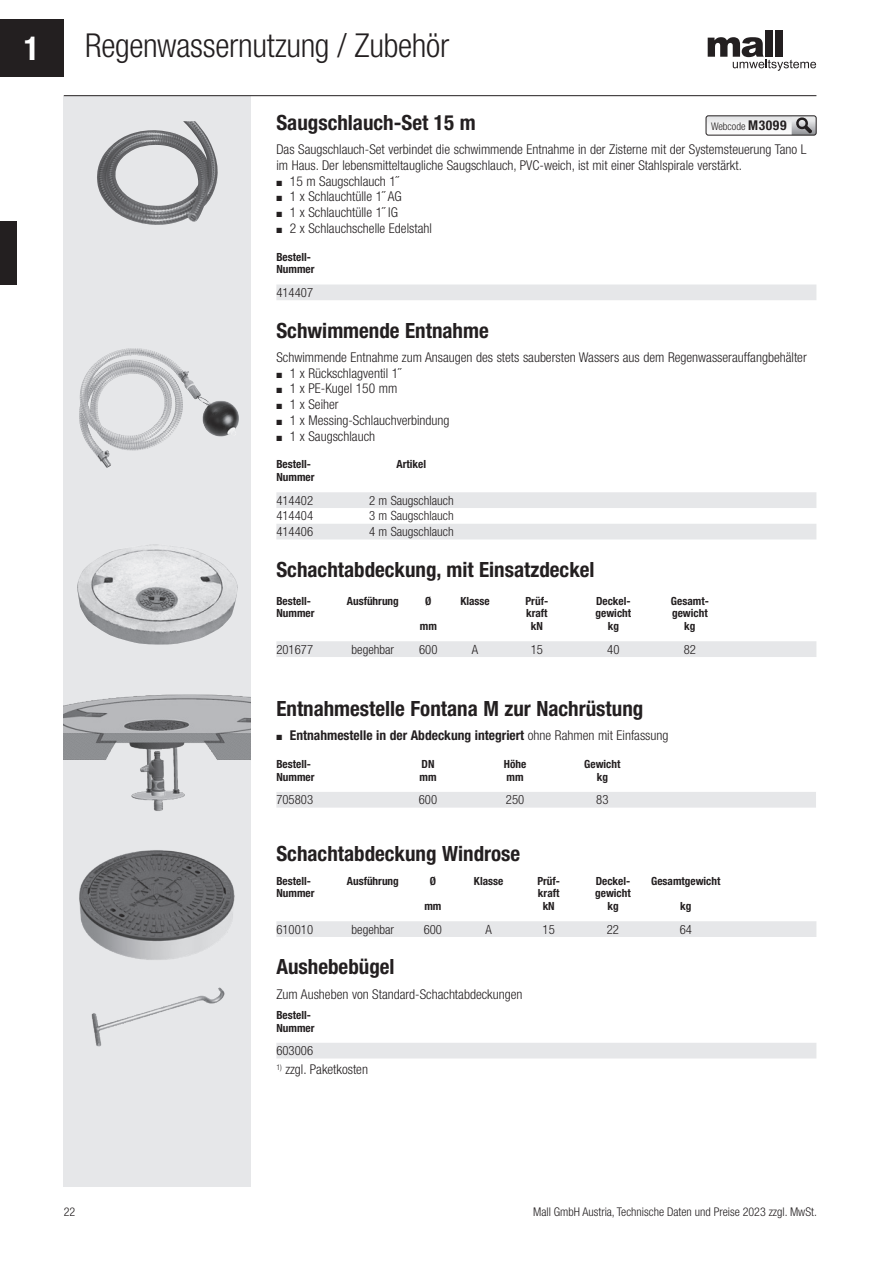
<style>
.page{position:relative;width:893px;height:1263px;background:#fff}
.page>*{position:absolute;margin:0;border:0;box-sizing:border-box;transform-origin:0 0}
.t1{font:300 condensed 33px "Helvetica Neue LT Pro";letter-spacing:-.01em;color:#231f20}
.t2{font:700 condensed 33px "Helvetica Neue LT Pro";color:#fff}
.t3{font:700 condensed 21px "Helvetica Neue LT Pro";color:#231f20}
.t4{font:300 condensed 13.5px/15.8px "Helvetica Neue LT Pro";color:#231f20}
.t5{font:700 condensed 13.5px "Helvetica Neue LT Pro";color:#231f20}
.t6{font:300 condensed 12.75px "Helvetica Neue LT Pro";color:#231f20}
.t7{font:300 condensed 12px "Helvetica Neue LT Pro";color:#231f20}
.t8{font:700 condensed 11.25px/12.8px "Helvetica Neue LT Pro";color:#231f20}
.t9{font:300 condensed 10.5px "Helvetica Neue LT Pro";color:#231f20}
.s1{font-weight:700;font-size:13.5px}
.s2{font-weight:300}
</style>
<div class="page">
<div style="left:64px;top:96px;width:187px;height:1090px;background:#e6e7e9"></div>
<div style="left:0;top:19px;width:64px;height:58px;background:#231f20"></div>
<div style="left:0;top:221px;width:17px;height:64px;background:#231f20"></div>
<div style="left:765px;top:30px;width:8px;height:27px;background:#231f20"></div>
<div style="left:776px;top:30px;width:7px;height:27px;background:#231f20"></div>
<svg style="left:708px;top:37px;width:108px;height:34px"></svg>
<hr style="left:64px;top:95px;width:752px;height:1px;background:#231f20">
<svg style="left:706px;top:116px;width:110px;height:19px"></svg>
<div style="left:706px;top:116px;width:110px;height:19px;border:1px solid #231f20;border-radius:2px"></div>
<div style="left:276px;top:284px;width:540px;height:16px;background:#e6e7e9"></div>
<svg style="left:276px;top:492px;width:540px;height:47px"></svg>
<div style="left:276px;top:641px;width:540px;height:16px;background:#e6e7e9"></div>
<div style="left:276px;top:792px;width:540px;height:16px;background:#e6e7e9"></div>
<div style="left:276px;top:921px;width:540px;height:16px;background:#e6e7e9"></div>
<div style="left:276px;top:1043px;width:540px;height:15px;background:#e6e7e9"></div>
<img style="left:91px;top:987px;width:134px;height:60px">
<img style="left:77px;top:544px;width:161px;height:101px">
<img style="left:97px;top:121px;width:121px;height:104px">
<img style="left:79px;top:349px;width:104px;height:119px">
<img style="left:79px;top:850px;width:156px;height:110px">
<img style="left:64px;top:694px;width:186px;height:117px">
<h1 class="t2" style="left:24px;top:28px;width:17px">1</h1>
<h1 class="t1" style="left:85px;top:26px;width:366px">Regenwassernutzung / Zubehör</h1>
<h2 class="t3" style="left:276px;top:110px;width:201px">Saugschlauch-Set 15 m</h2>
<p class="t9" style="left:711px;top:120px;width:77px">Webcode <span class="s1">M3099</span></p>
<p class="t4" style="left:276px;top:141px;width:532px">Das Saugschlauch-Set verbindet die schwimmende Entnahme in der Zisterne mit der Systemsteuerung Tano L im Haus. Der lebensmitteltaugliche Saugschlauch, PVC-weich, ist mit einer Stahlspirale verstärkt.</p>
<p class="t4" style="left:276px;top:173px;width:124px">■ 15 m Saugschlauch 1˝</p>
<p class="t4" style="left:276px;top:189px;width:127px">■ 1 x Schlauchtülle 1˝ AG</p>
<p class="t4" style="left:276px;top:204px;width:123px">■ 1 x Schlauchtülle 1˝ IG</p>
<p class="t4" style="left:276px;top:220px;width:157px">■ 2 x Schlauchschelle Edelstahl</p>
<p class="t8" style="left:276px;top:250px;width:40px">Bestell-<br>Nummer</p>
<p class="t6" style="left:276px;top:285px;width:38px">414407</p>
<h2 class="t3" style="left:276px;top:318px;width:214px">Schwimmende Entnahme</h2>
<p class="t4" style="left:276px;top:349px;width:532px">Schwimmende Entnahme zum Ansaugen des stets saubersten Wassers aus dem Regenwasserauffangbehälter</p>
<p class="t4" style="left:276px;top:365px;width:126px">■ 1 x Rückschlagventil 1˝</p>
<p class="t4" style="left:276px;top:381px;width:122px">■ 1 x PE-Kugel 150 mm</p>
<p class="t4" style="left:276px;top:396px;width:64px">■ 1 x Seiher</p>
<p class="t4" style="left:276px;top:412px;width:175px">■ 1 x Messing-Schlauchverbindung</p>
<p class="t4" style="left:276px;top:428px;width:100px">■ 1 x Saugschlauch</p>
<p class="t8" style="left:276px;top:458px;width:40px">Bestell-<br>Nummer</p>
<p class="t8" style="left:397px;top:458px;width:31px">Artikel</p>
<p class="t6" style="left:276px;top:493px;width:38px">414402</p>
<p class="t6" style="left:369px;top:493px;width:86px">2 m Saugschlauch</p>
<p class="t6" style="left:276px;top:508px;width:38px">414404</p>
<p class="t6" style="left:369px;top:508px;width:86px">3 m Saugschlauch</p>
<p class="t6" style="left:276px;top:524px;width:38px">414406</p>
<p class="t6" style="left:369px;top:524px;width:86px">4 m Saugschlauch</p>
<h2 class="t3" style="left:276px;top:557px;width:320px">Schachtabdeckung, mit Einsatzdeckel</h2>
<p class="t8" style="left:276px;top:594px;width:40px">Bestell-<br>Nummer</p>
<p class="t8" style="left:347px;top:594px;width:54px">Ausführung</p>
<p class="t8" style="left:425px;top:594px;width:8px">Ø</p>
<p class="t8" style="left:420px;top:620px;width:19px">mm</p>
<p class="t8" style="left:460px;top:594px;width:31px">Klasse</p>
<p class="t8" style="left:525px;top:594px;width:24px;text-align:center">Prüf&shy;kraft kN</p>
<p class="t8" style="left:595px;top:594px;width:37px;text-align:center">Deckel&shy;gewicht kg</p>
<p class="t8" style="left:671px;top:594px;width:39px;text-align:center">Gesamt&shy;gewicht kg</p>
<p class="t6" style="left:276px;top:642px;width:38px">201677</p>
<p class="t6" style="left:352px;top:642px;width:44px">begehbar</p>
<p class="t6" style="left:419px;top:642px;width:20px">600</p>
<p class="t6" style="left:472px;top:642px;width:8px">A</p>
<p class="t6" style="left:531px;top:642px;width:14px">15</p>
<p class="t6" style="left:607px;top:642px;width:14px">40</p>
<p class="t6" style="left:684px;top:642px;width:14px">82</p>
<h2 class="t3" style="left:276px;top:696px;width:368px">Entnahmestelle Fontana M zur Nachrüstung</h2>
<p class="t5" style="left:276px;top:727px;width:394px">■ Entnahmestelle in der Abdeckung integriert <span class="s2">ohne Rahmen mit Einfassung</span></p>
<p class="t8" style="left:276px;top:758px;width:40px">Bestell-<br>Nummer</p>
<p class="t8" style="left:419px;top:758px;width:19px">DN mm</p>
<p class="t8" style="left:504px;top:758px;width:24px">Höhe mm</p>
<p class="t8" style="left:584px;top:758px;width:38px;text-align:center">Gewicht kg</p>
<p class="t6" style="left:276px;top:792px;width:38px">705803</p>
<p class="t6" style="left:419px;top:792px;width:20px">600</p>
<p class="t6" style="left:506px;top:792px;width:20px">250</p>
<p class="t6" style="left:596px;top:792px;width:14px">83</p>
<h2 class="t3" style="left:276px;top:841px;width:245px">Schachtabdeckung Windrose</h2>
<p class="t8" style="left:276px;top:874px;width:40px">Bestell-<br>Nummer</p>
<p class="t8" style="left:347px;top:874px;width:54px">Ausführung</p>
<p class="t8" style="left:430px;top:874px;width:8px">Ø</p>
<p class="t8" style="left:424px;top:900px;width:19px">mm</p>
<p class="t8" style="left:474px;top:874px;width:31px">Klasse</p>
<p class="t8" style="left:537px;top:874px;width:24px;text-align:center">Prüf&shy;kraft kN</p>
<p class="t8" style="left:595px;top:874px;width:37px;text-align:center">Deckel&shy;gewicht kg</p>
<p class="t8" style="left:651px;top:874px;width:71px">Gesamtgewicht</p>
<p class="t8" style="left:680px;top:900px;width:13px">kg</p>
<p class="t6" style="left:276px;top:922px;width:38px">610010</p>
<p class="t6" style="left:352px;top:922px;width:44px">begehbar</p>
<p class="t6" style="left:424px;top:922px;width:20px">600</p>
<p class="t6" style="left:485px;top:922px;width:8px">A</p>
<p class="t6" style="left:543px;top:922px;width:14px">15</p>
<p class="t6" style="left:607px;top:922px;width:14px">22</p>
<p class="t6" style="left:680px;top:922px;width:14px">64</p>
<h2 class="t3" style="left:276px;top:954px;width:120px">Aushebebügel</h2>
<p class="t4" style="left:276px;top:986px;width:248px">Zum Ausheben von Standard-Schachtabdeckungen</p>
<p class="t8" style="left:276px;top:1009px;width:40px">Bestell-<br>Nummer</p>
<p class="t6" style="left:276px;top:1043px;width:38px">603006</p>
<p class="t4" style="left:276px;top:1061px;width:93px"><sup>1)</sup> zzgl. Paketkosten</p>
<p class="t7" style="left:64px;top:1204px;width:13px">22</p>
<p class="t7" style="left:533px;top:1204px;width:285px">Mall GmbH Austria, Technische Daten und Preise 2023 zzgl. MwSt.</p>
</div>
